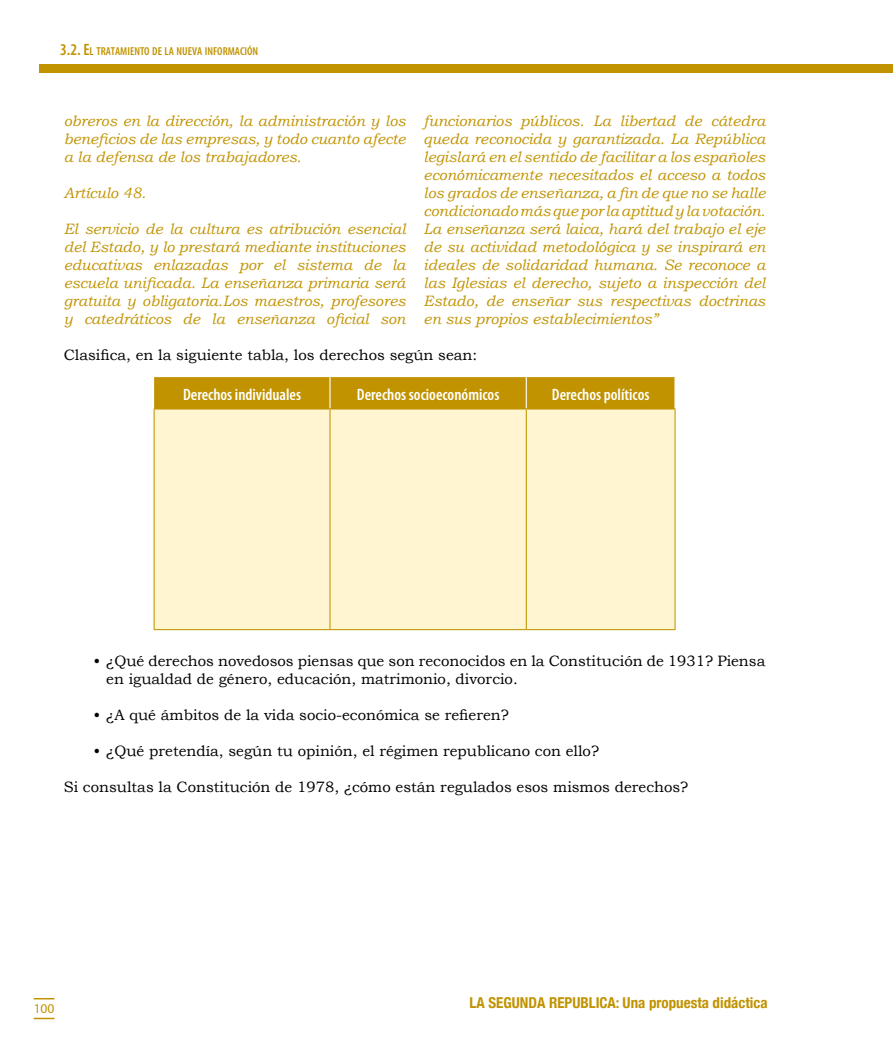
<style>
.page{position:relative;width:893px;height:1042px;background:#fff}
.page>*{position:absolute;margin:0;border:0;box-sizing:border-box;transform-origin:0 0}
.t1{font:600 condensed 16.5px "Myriad Pro";color:#fff}
.t2{font:italic 15px/18px "Bookman Old Style";color:#c19300;text-align:justify}
.t3{font:15px/18px "Bookman Old Style";color:#000}
.t4{font:700 condensed 15px "Helvetica Neue";color:#c19300}
.t5{font:13.5px "Myriad Pro";color:#c19300}
.t6{font:600 condensed 11.55px "Myriad Pro";color:#c19300}
.s1{font-size:16.5px}
</style>
<div class="page">
<div style="left:40px;top:65px;width:853px;height:8px;background:#c19300"></div>
<hr style="left:34px;top:1017px;width:20px;height:2px;background:#c19300">
<svg style="left:34px;top:998px;width:20px;height:1px"></svg>
<div style="left:154px;top:377px;width:520px;height:31px;background:#c19300"></div>
<div style="left:155px;top:409px;width:519px;height:220px;background:#fff6d1"></div>
<hr style="left:329px;top:377px;width:2px;height:31px;background:#fff">
<hr style="left:526px;top:377px;width:1px;height:31px;background:#fff">
<hr style="left:329px;top:409px;width:2px;height:220px;background:#c19300">
<hr style="left:526px;top:409px;width:1px;height:220px;background:#c19300">
<hr style="left:154px;top:408px;width:176px;height:1px;background:#c19300">
<hr style="left:154px;top:409px;width:1px;height:220px;background:#c19300">
<hr style="left:330px;top:408px;width:196px;height:1px;background:#c19300">
<hr style="left:526px;top:408px;width:150px;height:1px;background:#c19300">
<hr style="left:674px;top:409px;width:2px;height:220px;background:#c19300">
<hr style="left:154px;top:629px;width:176px;height:1px;background:#c19300">
<hr style="left:330px;top:629px;width:196px;height:1px;background:#c19300">
<hr style="left:526px;top:629px;width:150px;height:1px;background:#c19300">
<p class="t6" style="left:60px;top:44px;width:198px"><span class="s1">3.2. E</span>L TRATAMIENTO DE LA NUEVA INFORMACIÓN</p>
<p class="t2" style="left:64px;top:112px;width:343px">obreros en la dirección, la administración y los beneficios de las empresas, y todo cuanto afecte a la defensa de los trabajadores.</p>
<p class="t2" style="left:64px;top:184px;width:84px">Artículo 48.</p>
<p class="t2" style="left:64px;top:220px;width:343px">El servicio de la cultura es atribución esencial del Estado, y lo prestará mediante instituciones educativas enlazadas por el sistema de la escuela unificada. La enseñanza primaria será gratuita y obligatoria.Los maestros, profesores y catedráticos de la enseñanza oficial son</p>
<p class="t2" style="left:424px;top:112px;width:343px">funcionarios públicos. La libertad de cátedra queda reconocida y garantizada. La República legislará en el sentido de facilitar a los españoles económicamente necesitados el acceso a todos los grados de enseñanza, a fin de que no se halle condicionado más que por la aptitud y la votación.<br>La enseñanza será laica, hará del trabajo el eje de su actividad metodológica y se inspirará en ideales de solidaridad humana. Se reconoce a las Iglesias el derecho, sujeto a inspección del Estado, de enseñar sus respectivas doctrinas en sus propios establecimientos”</p>
<p class="t3" style="left:64px;top:346px;width:415px">Clasifica, en la siguiente tabla, los derechos según sean:</p>
<p class="t1" style="left:183px;top:385px;width:120px">Derechos individuales</p>
<p class="t1" style="left:357px;top:385px;width:144px">Derechos socioeconómicos</p>
<p class="t1" style="left:552px;top:385px;width:99px">Derechos políticos</p>
<p class="t3" style="left:106px;top:652px;width:661px;text-indent:-13px">• ¿Qué derechos novedosos piensas que son reconocidos en la Constitución de 1931? Piensa en igualdad de género, educación, matrimonio, divorcio.</p>
<p class="t3" style="left:94px;top:706px;width:417px">• ¿A qué ámbitos de la vida socio-económica se refieren?</p>
<p class="t3" style="left:94px;top:742px;width:507px">• ¿Qué pretendía, según tu opinión, el régimen republicano con ello?</p>
<p class="t3" style="left:64px;top:778px;width:626px">Si consultas la Constitución de 1978, ¿cómo están regulados esos mismos derechos?</p>
<p class="t5" style="left:34px;top:1000px;width:22px">100</p>
<p class="t4" style="left:470px;top:994px;width:299px">LA SEGUNDA REPUBLICA: Una propuesta didáctica</p>
</div>
